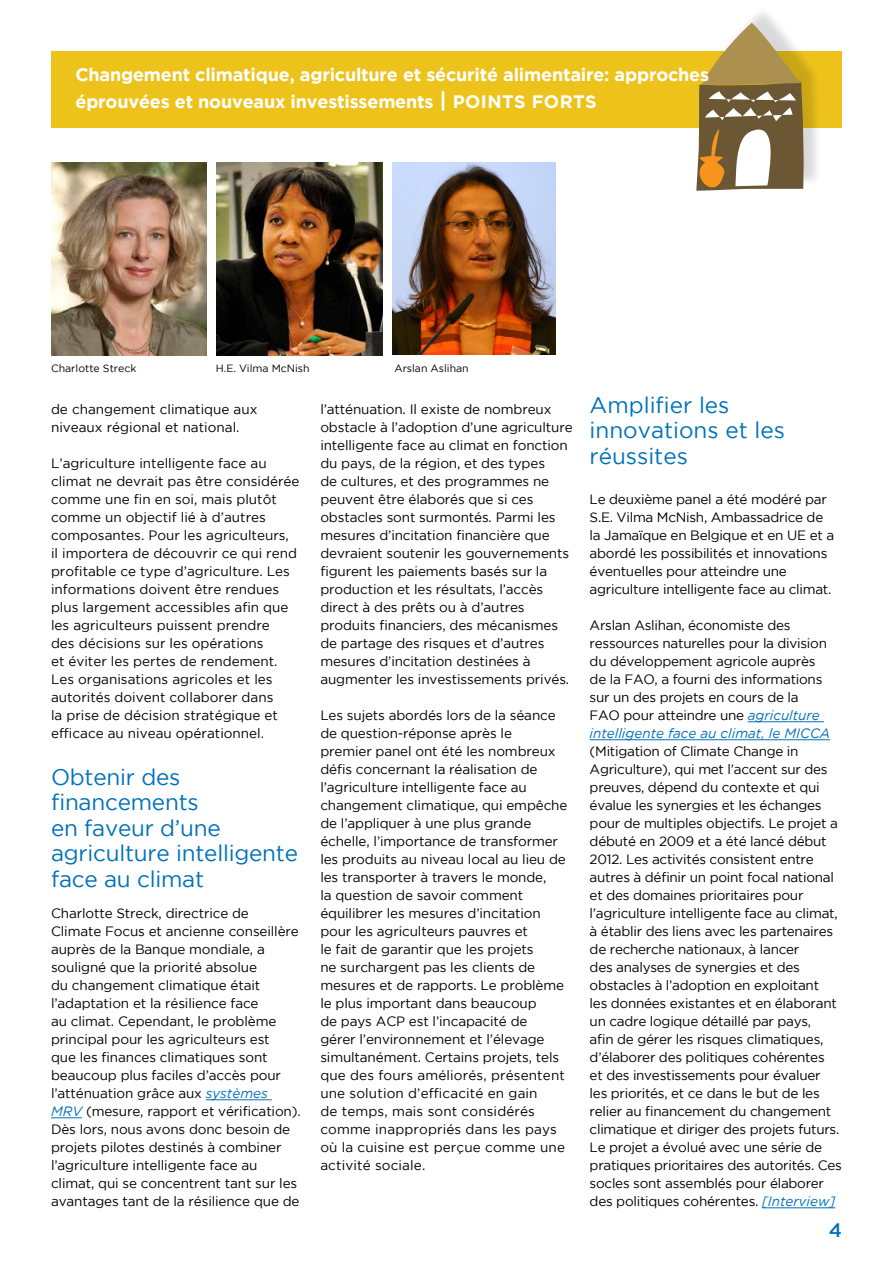
<style>
.page{position:relative;width:893px;height:1263px;background:#fff}
.page>*{position:absolute;margin:0;border:0;box-sizing:border-box;transform-origin:0 0}
.B-HEAD{font:22.5px/25.5px "Gotham";letter-spacing:-.01em;color:#0072b9}
.t1{font:500 19.5px "Gotham";color:#0072bc}
.t2{font:700 18px/27.3px "Gotham";letter-spacing:-.01em;color:#fff}
.BODY{font:13.5px/18px "Gotham";letter-spacing:-.01em;color:#000}
.IMAGE_CAPTIONS{font:10.5px "Gotham";color:#000}
.s1{font-size:21px}
.s2{font-style:italic;color:#0072b9}
</style>
<div class="page">
<div style="left:51px;top:51px;width:791px;height:77px;background:#edc31b"></div>
<hr style="left:206px;top:1099px;width:66px;height:1px;background:#0072b9">
<hr style="left:51px;top:1117px;width:31px;height:1px;background:#0072b9">
<hr style="left:748px;top:721px;width:76px;height:1px;background:#0072b9">
<hr style="left:590px;top:739px;width:240px;height:1px;background:#0072b9">
<hr style="left:762px;top:1207px;width:73px;height:1px;background:#0072b9">
<div style="left:699px;top:5px;width:124px;height:184px;background:#000;opacity:.15"></div>
<svg style="left:696px;top:23px;width:108px;height:168px"></svg>
<img style="left:51px;top:162px;width:156px;height:194px">
<img style="left:393px;top:162px;width:163px;height:192px">
<img style="left:216px;top:162px;width:167px;height:193px">
<p class="t2" style="left:75px;top:61px;width:635px">Changement climatique, agriculture et sécurité alimentaire: approches éprouvées et nouveaux investissements <span class="s1">|</span> POINTS FORTS</p>
<p class="IMAGE_CAPTIONS" style="left:51px;top:362px;width:87px">Charlotte Streck</p>
<p class="IMAGE_CAPTIONS" style="left:216px;top:362px;width:95px">H.E. Vilma McNish</p>
<p class="IMAGE_CAPTIONS" style="left:394px;top:363px;width:76px">Arslan Aslihan</p>
<p class="BODY" style="left:51px;top:400px;width:208px">de changement climatique aux niveaux régional et national.</p>
<p class="BODY" style="left:51px;top:454px;width:250px">L’agriculture intelligente face au climat ne devrait pas être considérée comme une fin en soi, mais plutôt comme un objectif lié à d’autres composantes. Pour les agriculteurs,<br>il importera de découvrir ce qui rend profitable ce type d’agriculture. Les informations doivent être rendues plus largement accessibles afin que les agriculteurs puissent prendre<br>des décisions sur les opérations<br>et éviter les pertes de rendement.<br>Les organisations agricoles et les autorités doivent collaborer dans<br>la prise de décision stratégique et efficace au niveau opérationnel.</p>
<p class="B-HEAD" style="left:51px;top:764px;width:249px">Obtenir des financements<br>en faveur d’une agriculture intelligente face au climat</p>
<p class="BODY" style="left:51px;top:904px;width:251px">Charlotte Streck, directrice de Climate Focus et ancienne conseillère auprès de la Banque mondiale, a souligné que la priorité absolue<br>du changement climatique était l’adaptation et la résilience face<br>au climat. Cependant, le problème principal pour les agriculteurs est<br>que les finances climatiques sont beaucoup plus faciles d’accès pour l’atténuation grâce aux <span class="s2">systèmes MRV</span> (mesure, rapport et vérification).<br>Dès lors, nous avons donc besoin de projets pilotes destinés à combiner l’agriculture intelligente face au climat, qui se concentrent tant sur les avantages tant de la résilience que de</p>
<p class="BODY" style="left:320px;top:400px;width:254px">l’atténuation. Il existe de nombreux obstacle à l’adoption d’une agriculture intelligente face au climat en fonction du pays, de la région, et des types<br>de cultures, et des programmes ne peuvent être élaborés que si ces obstacles sont surmontés. Parmi les mesures d’incitation financière que devraient soutenir les gouvernements figurent les paiements basés sur la production et les résultats, l’accès direct à des prêts ou à d’autres produits financiers, des mécanismes de partage des risques et d’autres mesures d’incitation destinées à augmenter les investissements privés.</p>
<p class="BODY" style="left:320px;top:706px;width:249px">Les sujets abordés lors de la séance de question-réponse après le<br>premier panel ont été les nombreux défis concernant la réalisation de l’agriculture intelligente face au changement climatique, qui empêche de l’appliquer à une plus grande échelle, l’importance de transformer les produits au niveau local au lieu de les transporter à travers le monde,<br>la question de savoir comment équilibrer les mesures d’incitation pour les agriculteurs pauvres et<br>le fait de garantir que les projets<br>ne surchargent pas les clients de mesures et de rapports. Le problème le plus important dans beaucoup<br>de pays ACP est l’incapacité de<br>gérer l’environnement et l’élevage simultanément. Certains projets, tels que des fours améliorés, présentent une solution d’efficacité en gain<br>de temps, mais sont considérés comme inappropriés dans les pays où la cuisine est perçue comme une activité sociale.</p>
<p class="B-HEAD" style="left:590px;top:392px;width:197px">Amplifier les innovations et les réussites</p>
<p class="BODY" style="left:590px;top:490px;width:246px">Le deuxième panel a été modéré par S.E. Vilma McNish, Ambassadrice de la Jamaïque en Belgique et en UE et a abordé les possibilités et innovations éventuelles pour atteindre une agriculture intelligente face au climat.</p>
<p class="BODY" style="left:590px;top:616px;width:254px">Arslan Aslihan, économiste des ressources naturelles pour la division du développement agricole auprès<br>de la FAO, a fourni des informations sur un des projets en cours de la<br>FAO pour atteindre une <span class="s2">agriculture intelligente face au climat, le MICCA </span>(Mitigation of Climate Change in Agriculture), qui met l’accent sur des preuves, dépend du contexte et qui évalue les synergies et les échanges pour de multiples objectifs. Le projet a débuté en 2009 et a été lancé début 2012. Les activités consistent entre autres à définir un point focal national et des domaines prioritaires pour l’agriculture intelligente face au climat, à établir des liens avec les partenaires de recherche nationaux, à lancer<br>des analyses de synergies et des obstacles à l’adoption en exploitant<br>les données existantes et en élaborant un cadre logique détaillé par pays,<br>afin de gérer les risques climatiques, d’élaborer des politiques cohérentes<br>et des investissements pour évaluer<br>les priorités, et ce dans le but de les relier au financement du changement climatique et diriger des projets futurs.<br>Le projet a évolué avec une série de pratiques prioritaires des autorités. Ces socles sont assemblés pour élaborer des politiques cohérentes. <span class="s2">[Interview]</span></p>
<p class="t1" style="left:829px;top:1218px;width:15px">4</p>
</div>
